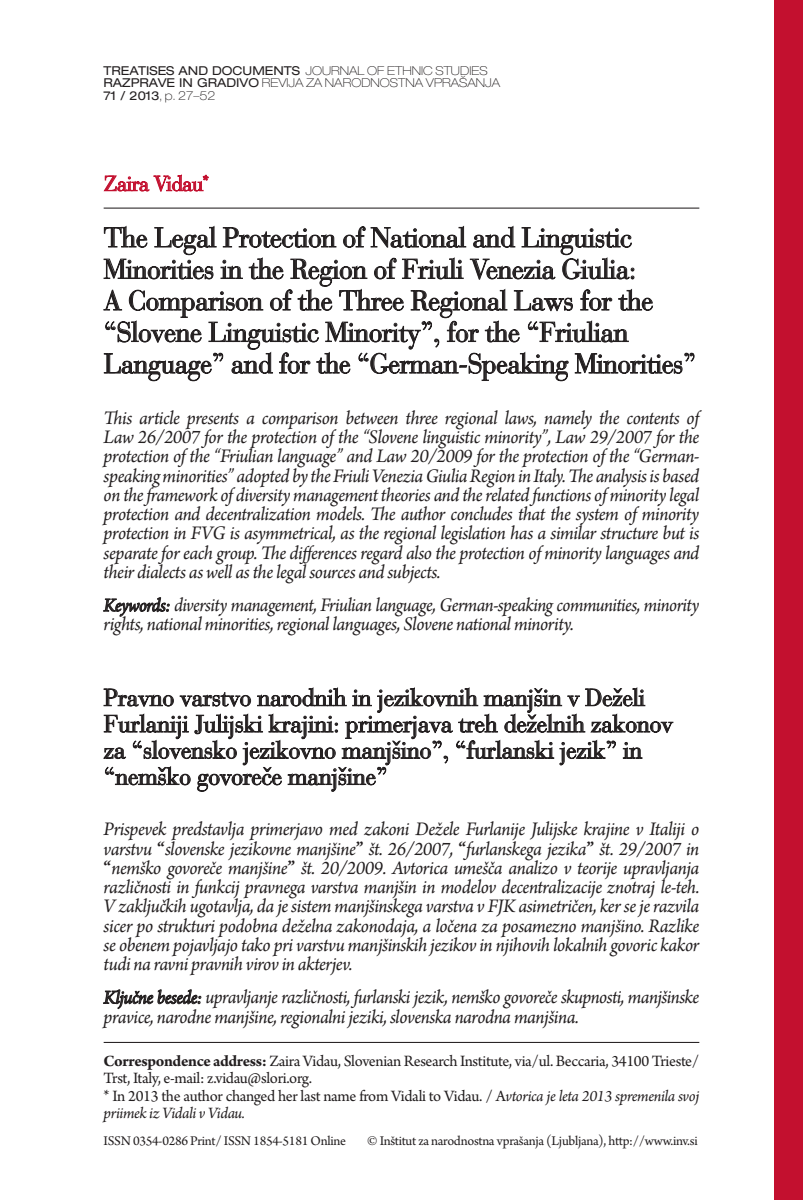
<style>
.page{position:relative;width:803px;height:1200px;background:#fff}
.page>*{position:absolute;margin:0;border:0;box-sizing:border-box;transform-origin:0 0}
.t1{font:27.65px/31.5px "Bauer Bodoni CE";letter-spacing:-.025em;color:#231f20}
.t2{font:23.8px/26.2px "Bauer Bodoni CE";letter-spacing:-.02em;color:#231f20}
.t3{font:21px "Bauer Bodoni CE";letter-spacing:-.04em;color:#c3102f}
.t4{font:italic 20.12px/19.2px "Arno Pro";letter-spacing:-.025em;color:#231f20;text-align:justify}
.t5{font:italic 20.12px/19.2px "Arno Pro";letter-spacing:-.025em;color:#231f20;scale:.96 1}
.t6{font:italic 20.12px/19.2px "Arno Pro";letter-spacing:-.025em;color:#231f20;scale:.95 1}
.t7{font:16.62px/17.5px "Arno Pro";letter-spacing:-.025em;color:#231f20}
.t8{font:14px "Arno Pro";letter-spacing:-.02em;color:#231f20}
.t9{font:100 expanded 12.25px/12.2px "Helvetica Neue LT Pro";color:#231f20}
.s1{font-weight:400}
.s2{font-size:19.78px}
.s3{font-weight:700;font-style:normal}
.s4{font-weight:700}
.s5{font-style:italic}
</style>
<div class="page">
<hr style="left:104px;top:207px;width:595px;height:2px;background:#231f20">
<svg style="left:103px;top:225px;width:591px;height:156px"></svg>
<svg style="left:103px;top:597px;width:67px;height:19px"></svg>
<svg style="left:103px;top:687px;width:570px;height:104px"></svg>
<svg style="left:103px;top:989px;width:98px;height:20px"></svg>
<svg style="left:104px;top:174px;width:105px;height:18px"></svg>
<div style="left:773px;top:0;width:29px;height:1199px;background:#c3102f"></div>
<hr style="left:104px;top:1041px;width:595px;height:1px;background:#231f20">
<p class="t9" style="left:104px;top:65px;width:398px"><span class="s1">TREATISES AND DOCUMENTS</span> JOURNAL OF ETHNIC STUDIES<br><span class="s1">RAZPRAVE IN GRADIVO</span> REVIJA ZA NARODNOSTNA VPRAŠANJA<br><span class="s1">71 / 2013</span>, p. 27–52</p>
<p class="t3" style="left:104px;top:171px;width:107px">Zaira Vidau<sup>*</sup></p>
<p class="t1" style="left:104px;top:222px;width:594px">The Legal Protection of National and Linguistic Minorities in the Region of Friuli Venezia Giulia:<br>A Comparison of the Three Regional Laws for the “Slovene Linguistic Minority”, for the “Friulian Language” and for the “German-Speaking Minorities”</p>
<p class="t4" style="left:104px;top:409px;width:597px">This article presents a comparison between three regional laws, namely the contents of Law 26/2007 for the protection of the “Slovene linguistic minority”, Law 29/2007 for the protection of the “Friulian language” and Law 20/2009 for the protection of the “German&shy;speaking minorities” adopted by the Friuli Venezia Giulia Region in Italy. The analysis is based on the framework of diversity management theories and the related functions of minority legal protection and decentralization models. The author concludes that the system of minority protection in FVG is asymmetrical, as the regional legislation has a similar structure but is separate for each group. The differences regard also the protection of minority languages and their dialects as well as the legal sources and subjects.</p>
<p class="t6" style="left:104px;top:596px;width:628px"><span class="s2">Keywords:</span> diversity management, Friulian language, German-speaking communities, minority rights, national minorities, regional languages, Slovene national minority.</p>
<p class="t2" style="left:104px;top:684px;width:570px">Pravno varstvo narodnih in jezikovnih manjšin v Deželi Furlaniji Julijski krajini: primerjava treh deželnih zakonov za “slovensko jezikovno manjšino”, “furlanski jezik” in “nemško govoreče manjšine”</p>
<p class="t4" style="left:104px;top:820px;width:597px">Prispevek predstavlja primerjavo med zakoni Dežele Furlanije Julijske krajine v Italiji o varstvu <span class="s3">“</span>slovenske jezikovne manjšine<span class="s3">”</span> št. 26/2007, <span class="s3">“</span>furlanskega jezika<span class="s3">”</span> št. 29/2007 in <span class="s3">“</span>nemško govoreče manjšine<span class="s3">”</span> št. 20/2009. Avtorica umešča analizo v teorije upravljanja različnosti in funkcij pravnega varstva manjšin in modelov decentralizacije znotraj le-teh.<br>V zaključkih ugotavlja, da je sistem manjšinskega varstva v FJK asimetričen, ker se je razvila sicer po strukturi podobna deželna zakonodaja, a ločena za posamezno manjšino. Razlike se obenem pojavljajo tako pri varstvu manjšinskih jezikov in njihovih lokalnih govoric kakor tudi na ravni pravnih virov in akterjev.</p>
<p class="t5" style="left:104px;top:988px;width:622px"><span class="s2">Ključne besede:</span> upravljanje različnosti, furlanski jezik, nemško govoreče skupnosti, manjšinske pravice, narodne manjšine, regionalni jeziki, slovenska narodna manjšina.</p>
<p class="t7" style="left:104px;top:1052px;width:597px"><span class="s4">Correspondence address:</span> Zaira Vidau, Slovenian Research Institute, via/ul. Beccaria, 34100 Trieste/ Trst, Italy, e-mail: z.vidau@slori.org.<br>* In 2013 the author changed her last name from Vidali to Vidau. / A<span class="s5">vtorica je leta 2013 spremenila svoj priimek iz Vidali v Vidau.</span></p>
<p class="t8" style="left:104px;top:1132px;width:244px">ISSN 0354-0286 Print/ ISSN 1854-5181 Online</p>
<p class="t8" style="left:367px;top:1132px;width:332px">© Inštitut za narodnostna vprašanja (Ljubljana), http://www.inv.si</p>
</div>
